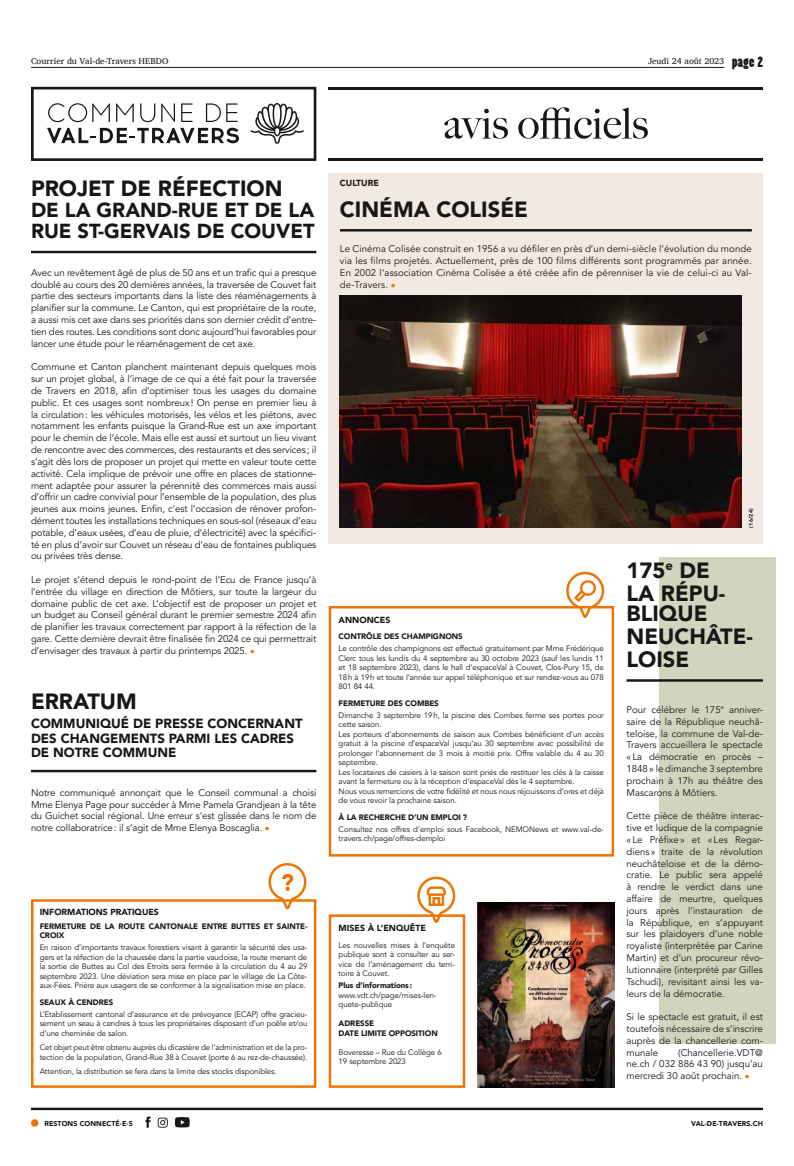
<style>
.page{position:relative;width:794px;height:1166px;background:#fff}
.page>*{position:absolute;margin:0;border:0;box-sizing:border-box;transform-origin:0 0}
.t1{font:900 21.88px/22.8px "Avenir LT Std";color:#181716}
.t2{font:900 20.12px/21px "Avenir LT Std";color:#181716}
.t3{font:900 13.12px/14.9px "Avenir LT Std";color:#181716}
.t4{font:9.62px/11.8px "Avenir LT Std";color:#181716;text-align:justify}
.t5{font:900 8.75px "Avenir LT Std";color:#181716}
.t6{font:8.75px "Charis SIL";color:#181716}
.t7{font:7.88px/9.5px "Avenir LT Std";letter-spacing:-.01em;color:#181716}
.t8{font:900 7.88px/9.5px "Avenir LT Std";letter-spacing:-.01em;color:#181716}
.t9{font:900 7px "Avenir LT Std";letter-spacing:.01em;color:#181716}
.t10{font:900 5.25px "Avenir LT Std";color:#181716}
.s1{font-family:"Almonte";font-size:12.25px}
.s2{color:#ee7300}
</style>
<div class="page">
<hr style="left:31px;top:67px;width:693px;height:1px;background:#181716">
<hr style="left:31px;top:1107px;width:732px;height:3px;background:#181716">
<svg style="left:145px;top:1116px;width:5px;height:11px"></svg>
<svg style="left:158px;top:1117px;width:10px;height:10px"></svg>
<svg style="left:175px;top:1117px;width:15px;height:10px"></svg>
<svg style="left:444px;top:109px;width:64px;height:30px"></svg>
<svg style="left:518px;top:107px;width:130px;height:32px"></svg>
<hr style="left:329px;top:158px;width:434px;height:3px;background:#181716">
<hr style="left:329px;top:87px;width:434px;height:2px;background:#181716">
<svg style="left:31px;top:87px;width:285px;height:74px"></svg>
<div style="left:31px;top:1119px;width:7px;height:7px;background:#ee7300;border-radius:50%"></div>
<hr style="left:31px;top:251px;width:285px;height:2px;background:#181716">
<hr style="left:31px;top:770px;width:285px;height:2px;background:#181716">
<div style="left:659px;top:557px;width:116px;height:487px;background:#d1d5bd"></div>
<hr style="left:626px;top:679px;width:137px;height:3px;background:#181716">
<div style="left:329px;top:914px;width:136px;height:174px;border:2px solid #ee7300"></div>
<div style="left:329px;top:606px;width:285px;height:250px;border:2px solid #ee7300"></div>
<div style="left:31px;top:899px;width:285px;height:189px;border:2px solid #ee7300"></div>
<svg style="left:417px;top:876px;width:38px;height:47px"></svg>
<svg style="left:565px;top:572px;width:39px;height:46px"></svg>
<svg style="left:268px;top:863px;width:38px;height:46px"></svg>
<div style="left:329px;top:174px;width:434px;height:370px;background:#f2eae2"></div>
<img style="left:340px;top:295px;width:402px;height:232px">
<hr style="left:340px;top:229px;width:412px;height:2px;background:#181716">
<img style="left:477px;top:902px;width:137px;height:186px">
<p class="t6" style="left:31px;top:56px;width:139px">Courrier du Val-de-Travers HEBDO</p>
<p class="t6" style="left:648px;top:56px;width:117px">Jeudi 24 août 2023 <span class="s1">page 2</span></p>
<h1 class="t1" style="left:31px;top:177px;width:253px">PROJET DE RÉFECTION</h1>
<h2 class="t2" style="left:31px;top:200px;width:285px">DE LA GRAND-RUE ET DE LA<br>RUE ST-GERVAIS DE COUVET</h2>
<p class="t4" style="left:31px;top:267px;width:287px">Avec un revêtement âgé de plus de 50 ans et un trafic qui a presque doublé au cours des 20 dernières années, la traversée de Couvet fait partie des secteurs importants dans la liste des réaménagements à planifier sur la commune. Le Canton, qui est propriétaire de la route, a aussi mis cet axe dans ses priorités dans son dernier crédit d’entre&shy;tien des routes. Les conditions sont donc aujourd’hui favorables pour lancer une étude pour le réaménagement de cet axe.</p>
<p class="t4" style="left:31px;top:361px;width:287px">Commune et Canton planchent maintenant depuis quelques mois sur un projet global, à l’image de ce qui a été fait pour la traversée de Travers en 2018, afin d’optimiser tous les usages du domaine public. Et ces usages sont nombreux ! On pense en premier lieu à la circulation : les véhicules motorisés, les vélos et les piétons, avec notamment les enfants puisque la Grand-Rue est un axe important pour le chemin de l’école. Mais elle est aussi et surtout un lieu vivant de rencontre avec des commerces, des restaurants et des services ; il s’agit dès lors de proposer un projet qui mette en valeur toute cette activité. Cela implique de prévoir une offre en places de stationne&shy;ment adaptée pour assurer la pérennité des commerces mais aussi d’offrir un cadre convivial pour l’ensemble de la population, des plus jeunes aux moins jeunes. Enfin, c’est l’occasion de rénover profon&shy;dément toutes les installations techniques en sous-sol (réseaux d’eau potable, d’eaux usées, d’eau de pluie, d’électricité) avec la spécifici&shy;té en plus d’avoir sur Couvet un réseau d’eau de fontaines publiques ou privées très dense.</p>
<p class="t4" style="left:31px;top:574px;width:287px">Le projet s’étend depuis le rond-point de l’Ecu de France jusqu’à l’entrée du village en direction de Môtiers, sur toute la largeur du domaine public de cet axe. L’objectif est de proposer un projet et un budget au Conseil général durant le premier semestre 2024 afin de planifier les travaux correctement par rapport à la réfection de la gare. Cette dernière devrait être finalisée fin 2024 ce qui permettrait d’envisager des travaux à partir du printemps 2025. <span class="s2">•</span></p>
<h1 class="t1" style="left:31px;top:690px;width:107px">ERRATUM</h1>
<h3 class="t3" style="left:31px;top:715px;width:273px">COMMUNIQUÉ DE PRESSE CONCERNANT<br>DES CHANGEMENTS PARMI LES CADRES<br>DE NOTRE COMMUNE</h3>
<p class="t4" style="left:31px;top:787px;width:287px">Notre communiqué annonçait que le Conseil communal a choisi Mme Elenya Page pour succéder à Mme Pamela Grandjean à la tête du Guichet social régional. Une erreur s’est glissée dans le nom de notre collaboratrice : il s’agit de Mme Elenya Boscaglia. <span class="s2">•</span></p>
<p class="t5" style="left:40px;top:906px;width:121px">INFORMATIONS PRATIQUES</p>
<p class="t8" style="left:40px;top:921px;width:269px">FERMETURE DE LA ROUTE CANTONALE ENTRE BUTTES ET SAINTE-<br>CROIX</p>
<p class="t7" style="left:40px;top:943px;width:269px;text-align:justify">En raison d’importants travaux forestiers visant à garantir la sécurité des usa&shy;gers et la réfection de la chaussée dans la partie vaudoise, la route menant de la sortie de Buttes au Col des Etroits sera fermée à la circulation du 4 au 29 septembre 2023. Une déviation sera mise en place par le village de La Côte&shy;aux-Fées. Prière aux usagers de se conformer à la signalisation mise en place.</p>
<p class="t8" style="left:40px;top:997px;width:75px">SEAUX À CENDRES</p>
<p class="t7" style="left:40px;top:1010px;width:269px;text-align:justify">L’Etablissement cantonal d’assurance et de prévoyance (ECAP) offre gracieu&shy;sement un seau à cendres à tous les propriétaires disposant d’un poêle et/ou d’une cheminée de salon.</p>
<p class="t7" style="left:40px;top:1043px;width:269px">Cet objet peut être obtenu auprès du dicastère de l’administration et de la pro&shy;tection de la population, Grand-Rue 38 à Couvet (porte 6 au rez-de-chaussée).</p>
<p class="t7" style="left:40px;top:1067px;width:238px">Attention, la distribution se fera dans la limite des stocks disponibles.</p>
<p class="t5" style="left:340px;top:178px;width:41px">CULTURE</p>
<h1 class="t1" style="left:340px;top:198px;width:189px">CINÉMA COLISÉE</h1>
<p class="t4" style="left:340px;top:243px;width:413px">Le Cinéma Colisée construit en 1956 a vu défiler en près d’un demi-siècle l’évolution du monde via les films projetés. Actuellement, près de 100 films différents sont programmés par année.<br>En 2002 l’association Cinéma Colisée a été créée afin de pérenniser la vie de celui-ci au Val&shy;de-Travers. <span class="s2">•</span></p>
<p class="t5" style="left:339px;top:614px;width:53px">ANNONCES</p>
<p class="t8" style="left:339px;top:632px;width:126px">CONTRÔLE DES CHAMPIGNONS</p>
<p class="t7" style="left:339px;top:644px;width:267px;text-align:justify">Le contrôle des champignons est effectué gratuitement par Mme Frédérique Clerc tous les lundis du 4 septembre au 30 octobre 2023 (sauf les lundis 11 et 18 septembre 2023), dans le hall d’espaceVal à Couvet, Clos-Pury 15, de 18 h à 19 h et toute l’année sur appel téléphonique et sur rendez-vous au 078<br>801 84 44.</p>
<p class="t8" style="left:339px;top:698px;width:102px">FERMETURE DES COMBES</p>
<p class="t7" style="left:339px;top:711px;width:267px">Dimanche 3 septembre 19 h, la piscine des Combes ferme ses portes pour cette saison.<br>Les porteurs d’abonnements de saison aux Combes bénéficient d’un accès gratuit à la piscine d’espaceVal jusqu’au 30 septembre avec possibilité de prolonger l’abonnement de 3 mois à moitié prix. Offre valable du 4 au 30 septembre.<br>Les locataires de casiers à la saison sont priés de restituer les clés à la caisse avant la fermeture ou à la réception d’espaceVal dès le 4 septembre.<br>Nous vous remercions de votre fidélité et nous nous réjouissons d’ores et déjà de vous revoir la prochaine saison.</p>
<p class="t8" style="left:339px;top:812px;width:130px">À LA RECHERCHE D’UN EMPLOI ?</p>
<p class="t7" style="left:339px;top:825px;width:267px">Consultez nos offres d’emploi sous Facebook, NEMONews et www.val-de&shy;travers.ch/page/offres-demploi</p>
<p class="t5" style="left:339px;top:922px;width:89px">MISES À L’ENQUÊTE</p>
<p class="t7" style="left:339px;top:940px;width:118px;text-align:justify">Les nouvelles mises à l’enquête publique sont à consulter au ser&shy;vice de l’aménagement du terri&shy;toire à Couvet.</p>
<p class="t8" style="left:339px;top:980px;width:75px">Plus d’informations :</p>
<p class="t7" style="left:339px;top:990px;width:99px">www.vdt.ch/page/mises-len&shy;quete-publique</p>
<p class="t8" style="left:339px;top:1018px;width:101px">ADRESSE<br>DATE LIMITE OPPOSITION</p>
<p class="t7" style="left:339px;top:1047px;width:105px">Boveresse – Rue du Collège 6<br>19 septembre 2023</p>
<p class="t10" style="left:748px;top:527px;width:21px;rotate:-90deg">(16/24)</p>
<h1 class="t1" style="left:626px;top:559px;width:100px">175<sup>e</sup> DE<br>LA RÉPU-</h1>
<h1 class="t1" style="left:626px;top:602px;width:128px">BLIQUE<br>NEUCHÂTE-<br>LOISE</h1>
<p class="t4" style="left:626px;top:704px;width:138px">Pour célébrer le 175<sup>e</sup> anniver&shy;saire de la République neuchâ&shy;teloise, la commune de Val-de-Travers accueillera le spectacle « La démocratie en procès – 1848 » le dimanche 3 septembre prochain à 17h au théâtre des Mascarons à Môtiers.</p>
<p class="t4" style="left:626px;top:810px;width:138px">Cette pièce de théâtre interac&shy;tive et ludique de la compagnie « Le Préfixe » et « Les Regar&shy;diens » traite de la révolution neuchâteloise et de la démo&shy;cratie. Le public sera appelé à rendre le verdict dans une affaire de meurtre, quelques jours après l’instauration de la République, en s’appuyant sur les plaidoyers d’une noble royaliste (interprétée par Carine Martin) et d’un procureur révo&shy;lutionnaire (interprété par Gilles Tschudi), revisitant ainsi les va&shy;leurs de la démocratie.</p>
<p class="t4" style="left:626px;top:1011px;width:138px">Si le spectacle est gratuit, il est toutefois nécessaire de s’inscrire auprès de la chancellerie com&shy;munale</p>
<p class="t4" style="left:626px;top:1046px;width:138px;text-indent:52px">(Chancellerie.VDT@ ne.ch / 032 886 43 90) jusqu’au mercredi 30 août prochain. <span class="s2">•</span></p>
<p class="t9" style="left:44px;top:1119px;width:90px">RESTONS CONNECTÉ·E·S</p>
<p class="t9" style="left:691px;top:1119px;width:73px">VAL-DE-TRAVERS.CH</p>
</div>
